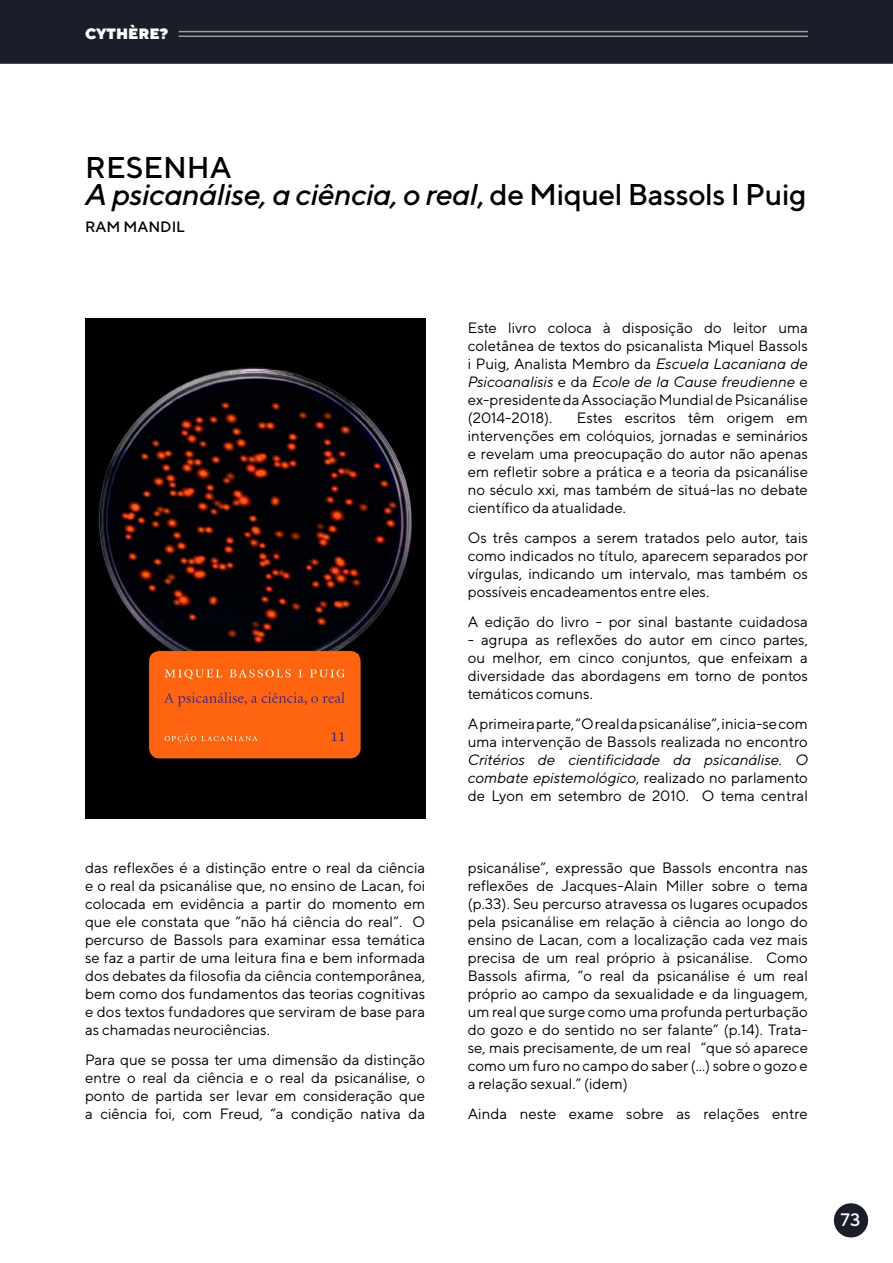
<style>
.page{position:relative;width:893px;height:1263px;background:#fff}
.page>*{position:absolute;margin:0;border:0;box-sizing:border-box;transform-origin:0 0}
.t1{font:500 30px/27px "TT Norms";color:#000}
.t2{font:500 18px "TT Norms";color:#fff}
.t3{font:15px/18px "TT Norms";color:#000;text-align:justify}
.t4{font:italic 15px/18px "TT Norms";color:#000;text-align:justify}
.t5{font:500 15px "TT Norms";color:#000}
.t6{font:900 15px "TT Norms";color:#fff}
.s1{font-style:italic}
.s2{font-style:normal}
</style>
<div class="page">
<div style="left:0;top:0;width:893px;height:64px;background:#191e28;border:2px solid #191e28"></div>
<hr style="left:179px;top:31px;width:629px;height:1px;background:#9d9d9d">
<hr style="left:179px;top:36px;width:629px;height:1px;background:#9d9d9d">
<div style="left:834px;top:1203px;width:34px;height:34px;background:#191e28;border-radius:50%"></div>
<img style="left:85px;top:319px;width:340px;height:500px">
<p class="t6" style="left:85px;top:24px;width:85px">CYTHÈRE?</p>
<h1 class="t1" style="left:85px;top:153px;width:723px">RESENHA<br><span class="s1">A psicanálise, a ciência, o real</span>, de Miquel Bassols I Puig</h1>
<p class="t5" style="left:85px;top:217px;width:101px">RAM MANDIL</p>
<p class="t3" style="left:85px;top:859px;width:342px">das reflexões é a distinção entre o real da ciência e o real da psicanálise que, no ensino de Lacan, foi colocada em evidência a partir do momento em que ele constata que “não há ciência do real”. O percurso de Bassols para examinar essa temática se faz a partir de uma leitura fina e bem informada dos debates da filosofia da ciência contemporânea, bem como dos fundamentos das teorias cognitivas e dos textos fundadores que serviram de base para as chamadas neurociências.</p>
<p class="t3" style="left:85px;top:1051px;width:342px">Para que se possa ter uma dimensão da distinção entre o real da ciência e o real da psicanálise, o ponto de partida ser levar em consideração que a ciência foi, com Freud, “a condição nativa da</p>
<p class="t3" style="left:468px;top:319px;width:342px">Este livro coloca à disposição do leitor uma coletânea de textos do psicanalista Miquel Bassols i Puig, Analista Membro da <span class="s1">Escuela Lacaniana de Psicoanalisis</span> e da <span class="s1">Ecole de la Cause freudienne</span> e ex-presidente da Associação Mundial de Psicanálise (2014-2018).</p>
<p class="t3" style="left:468px;top:409px;width:342px;text-indent:109px">Estes escritos têm origem em intervenções em colóquios, jornadas e seminários e revelam uma preocupação do autor não apenas em refletir sobre a prática e a teoria da psicanálise no século xxi, mas também de situá-las no debate científico da atualidade.</p>
<p class="t3" style="left:468px;top:529px;width:342px">Os três campos a serem tratados pelo autor, tais como indicados no título, aparecem separados por vírgulas, indicando um intervalo, mas também os possíveis encadeamentos entre eles.</p>
<p class="t3" style="left:468px;top:613px;width:342px">A edição do livro - por sinal bastante cuidadosa</p>
<p class="t3" style="left:468px;top:631px;width:342px">- agrupa as reflexões do autor em cinco partes, ou melhor, em cinco conjuntos, que enfeixam a diversidade das abordagens em torno de pontos temáticos comuns.</p>
<p class="t3" style="left:468px;top:715px;width:342px">A primeira parte, “O real da psicanálise”, inicia-se com uma intervenção de Bassols realizada no encontro</p>
<p class="t4" style="left:468px;top:751px;width:342px">Critérios de cientificidade da psicanálise. O combate epistemológico<span class="s2">, realizado no parlamento de Lyon em setembro de 2010. O tema central</span></p>
<p class="t3" style="left:468px;top:859px;width:342px">psicanálise”, expressão que Bassols encontra nas reflexões de Jacques-Alain Miller sobre o tema (p.33). Seu percurso atravessa os lugares ocupados pela psicanálise em relação à ciência ao longo do ensino de Lacan, com a localização cada vez mais precisa de um real próprio à psicanálise. Como Bassols afirma, “o real da psicanálise é um real próprio ao campo da sexualidade e da linguagem, um real que surge como uma profunda perturbação do gozo e do sentido no ser falante” (p.14). Trata&shy;se, mais precisamente, de um real “que só aparece como um furo no campo do saber (...) sobre o gozo e a relação sexual.” (idem)</p>
<p class="t3" style="left:468px;top:1105px;width:342px">Ainda neste exame sobre as relações entre</p>
<p class="t2" style="left:841px;top:1209px;width:21px">73</p>
</div>
